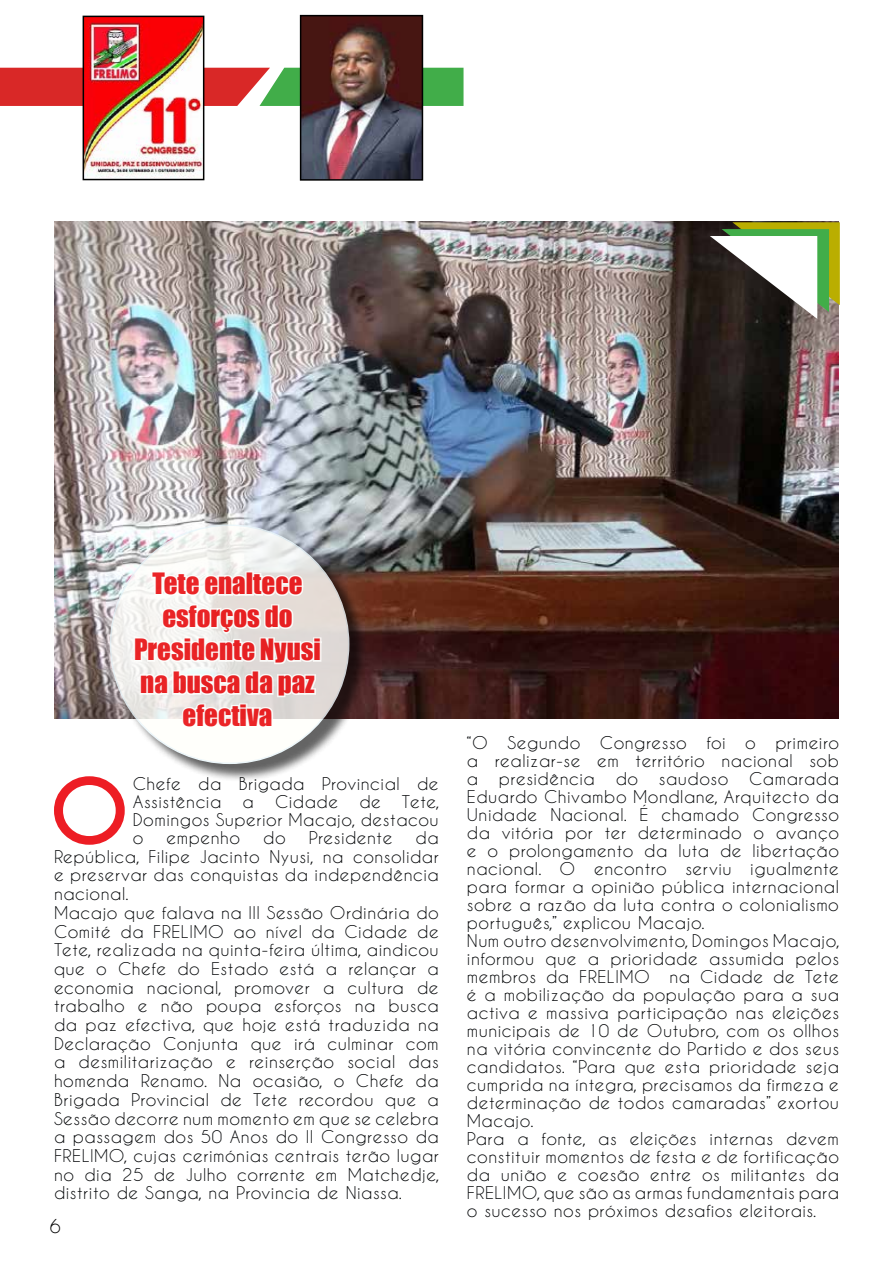
<style>
.page{position:relative;width:893px;height:1263px;background:#fff}
.page>*{position:absolute;margin:0;border:0;box-sizing:border-box;transform-origin:0 0}
.t1{font:700 85.65px "Caviar Dreams";color:#ed1d24}
.t2{font:27px/33px "Impact";color:#e80205;text-align:center}
.t3{font:18px "Caviar Dreams";color:#000}
.t4{font:16.5px/18px "Caviar Dreams";letter-spacing:.03em;color:#030507}
</style>
<div class="page">
<svg style="left:0;top:68px;width:464px;height:38px;background:#ab6343"></svg>
<img style="left:86px;top:19px;width:115px;height:158px">
<div style="left:83px;top:16px;width:121px;height:164px;border:2px solid #000"></div>
<img style="left:303px;top:18px;width:117px;height:160px">
<div style="left:300px;top:15px;width:123px;height:166px;border:2px solid #000"></div>
<img style="left:54px;top:221px;width:785px;height:498px">
<svg style="left:709px;top:222px;width:131px;height:97px"></svg>
<div style="left:112px;top:527px;width:256px;height:256px;background:#000;opacity:.75"></div>
<svg style="left:111px;top:525px;width:238px;height:238px"></svg>
<svg style="left:132px;top:570px;width:191px;height:176px"></svg>
<h2 class="t2" style="left:134px;top:566px;width:188px">Tete enaltece esforços do<br>Presidente Nyusi na busca da paz efectiva</h2>
<h1 class="t1" style="left:49px;top:760px;width:83px">O</h1>
<p class="t4" style="left:133px;top:774px;width:307px">Chefe da Brigada Provincial de<br>Assistência</p>
<p class="t4" style="left:243px;top:792px;width:13px">a</p>
<p class="t4" style="left:275px;top:792px;width:65px">Cidade</p>
<p class="t4" style="left:359px;top:792px;width:23px">de</p>
<p class="t4" style="left:133px;top:792px;width:308px;text-align:justify;text-indent:269px">Tete, Domingos Superior Macajo, destacou o</p>
<p class="t4" style="left:54px;top:828px;width:387px;line-height:18.8px;text-indent:362px">da República, Filipe Jacinto Nyusi, na consolidar e preservar das conquistas da independência nacional.<br>Macajo que falava na III Sessão Ordinária do Comité da FRELIMO ao nível da Cidade de Tete, realizada na quinta-feira última, aindicou que o Chefe do Estado está a relançar a economia nacional, promover a cultura de trabalho e não poupa esforços na busca da paz efectiva, que hoje está traduzida na Declaração Conjunta que irá culminar com a desmilitarização e reinserção social das homenda Renamo. Na ocasião, o Chefe da Brigada Provincial de Tete recordou que a Sessão decorre num momento em que se celebra a passagem dos 50 Anos do II Congresso da FRELIMO, cujas cerimónias centrais terão lugar no dia 25 de Julho corrente em Matchedje, distrito de Sanga, na Provincia de Niassa.</p>
<p class="t4" style="left:167px;top:828px;width:75px">empenho</p>
<p class="t4" style="left:263px;top:828px;width:24px">do</p>
<p class="t4" style="left:309px;top:828px;width:85px">Presidente</p>
<p class="t3" style="left:50px;top:1216px;width:12px">6</p>
<p class="t4" style="left:467px;top:733px;width:374px;text-align:justify">“O Segundo Congresso foi o primeiro a realizar-se em território nacional sob a</p>
<p class="t4" style="left:467px;top:769px;width:374px;text-indent:282px">Camarada Eduardo Chivambo Mondlane, Arquitecto da Unidade Nacional. É chamado Congresso da vitória por ter determinado o avanço e o prolongamento da luta de libertação nacional. O encontro serviu igualmente para formar a opinião pública internacional sobre a razão da luta contra o colonialismo português,” explicou Macajo.<br>Num outro desenvolvimento, Domingos Macajo, informou que a prioridade assumida pelos membros da FRELIMO na Cidade de Tete é a mobilização da população para a sua activa e massiva participação nas eleições municipais de 10 de Outubro, com os ollhos na vitória convincente do Partido e dos seus candidatos. “Para que esta prioridade seja cumprida na íntegra, precisamos da firmeza e determinação de todos camaradas” exortou Macajo.<br>Para a fonte, as eleições internas devem constituir momentos de festa e de fortificação da união e coesão entre os militantes da FRELIMO, que são as armas fundamentais para o sucesso nos próximos desafios eleitorais.</p>
<p class="t4" style="left:499px;top:769px;width:97px">presidência</p>
<p class="t4" style="left:616px;top:769px;width:24px">do</p>
<p class="t4" style="left:659px;top:769px;width:71px">saudoso</p>
</div>
